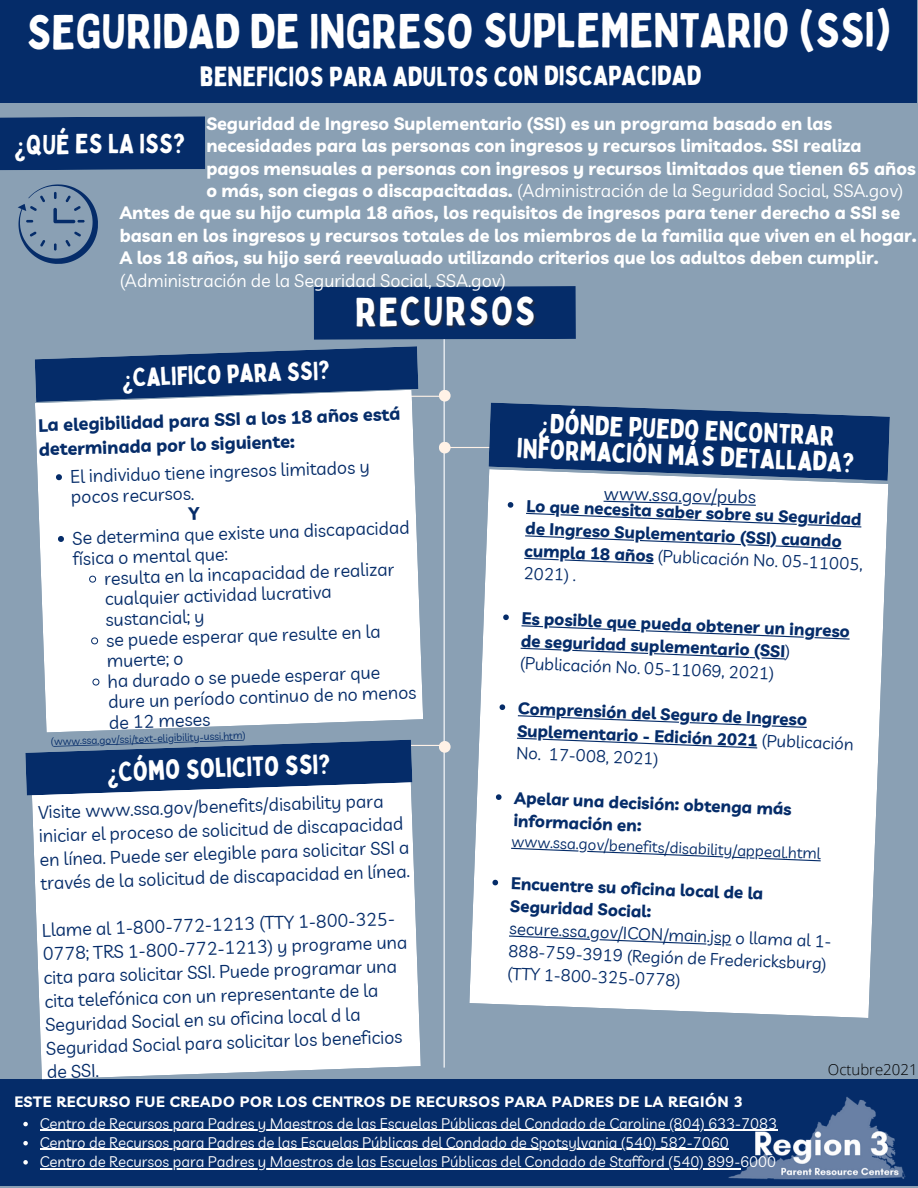
<style>
.page{position:relative;width:918px;height:1188px;background:#8aa0b4}
.page>*{position:absolute;margin:0;border:0;box-sizing:border-box;transform-origin:0 0}
.t1{font:47.85px "Bobby Jones";letter-spacing:-.005em;color:#fff}
.t2{font:39.9px "Bobby Jones";letter-spacing:.035em;color:#fff}
.t3{font:27px/26px "Bobby Jones";color:#fff;text-align:center}
.t4{font:25.5px "Bobby Jones";color:#fff}
.t5{font:18px/23.5px "Livvic";color:#052c69}
.t6{font:700 18px/22.5px "Livvic";color:#fff}
.t7{font:700 18px/23.9px "Livvic";color:#052c69}
.t8{font:700 16.95px "Livvic";color:#052c69}
.t9{font:16.95px/22.4px "Livvic";color:#052c69}
.t10{font:15.45px "Livvic";color:#052c69}
.t11{font:15px "Livvic";color:#fff}
.t12{font:700 15px "Livvic";letter-spacing:.04em;color:#fff}
.t13{font:300 15px "Open Sans";color:#000}
.t14{font:10.5px "Livvic";color:#052c69}
.s1{font-weight:400}
.s2{font-weight:700}
</style>
<div class="page">
<hr style="left:444px;top:328px;width:1px;height:740px;background:#fff">
<hr style="left:357px;top:396px;width:86px;height:1px;background:#fff2e7">
<hr style="left:301px;top:745px;width:142px;height:1px;background:#fff2e7">
<hr style="left:439px;top:447px;width:107px;height:1px;background:#fff2e7">
<div style="left:439px;top:390px;width:12px;height:12px;background:#fff2e7;border-radius:50%"></div>
<div style="left:439px;top:442px;width:12px;height:11px;background:#fff2e7;border-radius:50%"></div>
<div style="left:0;top:1079px;width:918px;height:107px;background:#052c69"></div>
<div style="left:35px;top:395px;width:388px;height:337px;background:#fff"></div>
<svg style="left:469px;top:481px;width:419px;height:537px;background:#f6f8f9"></svg>
<div style="left:32px;top:778px;width:389px;height:301px;background:#fff"></div>
<div style="left:439px;top:741px;width:12px;height:12px;background:#fff2e7;border-radius:50%"></div>
<div style="left:314px;top:286px;width:262px;height:54px;background:#052c69"></div>
<div style="left:0;top:0;width:917px;height:102px;background:#052c69"></div>
<div style="left:0;top:116px;width:205px;height:54px;background:#052c69"></div>
<svg style="left:18px;top:184px;width:80px;height:80px"></svg>
<img style="left:716px;top:1097px;width:190px;height:83px">
<svg style="left:56px;top:474px;width:6px;height:6px"></svg>
<svg style="left:58px;top:536px;width:6px;height:6px"></svg>
<svg style="left:89px;top:576px;width:7px;height:7px"></svg>
<svg style="left:91px;top:637px;width:7px;height:7px"></svg>
<svg style="left:92px;top:679px;width:7px;height:7px"></svg>
<svg style="left:23px;top:1122px;width:5px;height:4px"></svg>
<hr style="left:40px;top:1130px;width:737px;height:1px;background:#fff">
<svg style="left:23px;top:1141px;width:5px;height:4px"></svg>
<hr style="left:40px;top:1149px;width:689px;height:1px;background:#fff">
<svg style="left:23px;top:1160px;width:5px;height:5px"></svg>
<hr style="left:40px;top:1168px;width:700px;height:1px;background:#fff">
<svg style="left:35px;top:346px;width:383px;height:56px;background:#305182"></svg>
<svg style="left:25px;top:740px;width:387px;height:56px;background:#335384"></svg>
<svg style="left:489px;top:403px;width:401px;height:78px;background:#24477b"></svg>
<svg style="left:508px;top:502px;width:5px;height:6px"></svg>
<svg style="left:526px;top:513px;width:335px;height:15px;background:#edeff4"></svg>
<svg style="left:525px;top:535px;width:316px;height:14px;background:#eceff3"></svg>
<svg style="left:524px;top:558px;width:130px;height:6px"></svg>
<svg style="left:503px;top:614px;width:6px;height:6px"></svg>
<svg style="left:522px;top:625px;width:328px;height:15px;background:#edf0f4"></svg>
<svg style="left:521px;top:648px;width:264px;height:12px;background:#e9ecf2"></svg>
<svg style="left:499px;top:704px;width:6px;height:6px"></svg>
<svg style="left:518px;top:715px;width:289px;height:13px;background:#ebeef3"></svg>
<svg style="left:517px;top:738px;width:240px;height:10px;background:#e3e7ee"></svg>
<svg style="left:496px;top:794px;width:6px;height:6px"></svg>
<svg style="left:511px;top:848px;width:310px;height:13px;background:#ebeef3"></svg>
<svg style="left:492px;top:880px;width:6px;height:6px"></svg>
<svg style="left:509px;top:935px;width:222px;height:11px;background:#e7ebf1"></svg>
<svg style="left:604px;top:501px;width:152px;height:5px"></svg>
<svg style="left:188px;top:507px;width:12px;height:13px"></svg>
<p class="t1" style="left:27px;top:1px;width:866px">SEGURIDAD DE INGRESO SUPLEMENTARIO (SSI)</p>
<h3 class="t3" style="left:200px;top:63px;width:503px">BENEFICIOS PARA ADULTOS CON DISCAPACIDAD</h3>
<p class="t6" style="left:206px;top:112px;width:711px">Seguridad de Ingreso Suplementario (SSI) es un programa basado en las necesidades para las personas con ingresos y recursos limitados. SSI realiza pagos mensuales a personas con ingresos y recursos limitados que tienen 65 años o más, son ciegas o discapacitadas. <span class="s1">(Administración de la Seguridad Social, SSA.gov)</span></p>
<p class="t6" style="left:120px;top:201px;width:799px">Antes de que su hijo cumpla 18 años, los requisitos de ingresos para tener derecho a SSI se basan en los ingresos y recursos totales de los miembros de la familia que viven en el hogar.<br>A los 18 años, su hijo será reevaluado utilizando criterios que los adultos deben cumplir. <span class="s1">(Administración de la Seguridad Social, SSA.gov)</span></p>
<h1 class="t3" style="left:14px;top:130px;width:172px">¿QUÉ ES LA ISS?</h1>
<p class="t4" style="left:122px;top:362px;width:209px;rotate:-2deg">¿CALIFICO PARA SSI?</p>
<p class="t2" style="left:355px;top:286px;width:182px">RECURSOS</p>
<h2 class="t7" style="left:38px;top:413px;width:364px;rotate:-2deg">La elegibilidad para SSI a los 18 años está determinada por lo siguiente:</h2>
<h4 class="t5" style="left:70px;top:466px;width:301px;line-height:20.4px;rotate:-2deg">El individuo tiene ingresos limitados y pocos recursos.</h4>
<p class="t5" style="left:72px;top:528px;width:339px;line-height:20.4px;rotate:-2deg">Se determina que existe una discapacidad física o mental que:</p>
<h5 class="t5" style="left:104px;top:568px;width:292px;line-height:20.5px;rotate:-2deg">resulta en la incapacidad de realizar cualquier actividad lucrativa sustancial; y</h5>
<p class="t5" style="left:106px;top:630px;width:276px;line-height:20.4px;rotate:-2deg">se puede esperar que resulte en la muerte; o</p>
<p class="t5" style="left:107px;top:671px;width:310px;line-height:20.5px;rotate:-2deg">ha durado o se puede esperar que dure un período continuo de no menos de 12 meses</p>
<p class="t14" style="left:51px;top:735px;width:196px;rotate:-2deg">(www.ssa.gov/ssi/text-eligibility-ussi.htm)</p>
<p class="t3" style="left:107px;top:758px;width:225px;rotate:-2deg">¿CÓMO SOLICITO SSI?</p>
<p class="t5" style="left:38px;top:800px;width:371px;rotate:-2deg">Visite www.ssa.gov/benefits/disability para iniciar el proceso de solicitud de discapacidad en línea. Puede ser elegible para solicitar SSI a través de la solicitud de discapacidad en línea.</p>
<h3 class="t5" style="left:41px;top:918px;width:366px;rotate:-2deg">Llame al 1-800-772-1213 (TTY 1-800-325- 0778; TRS 1-800-772-1213) y programe una cita para solicitar SSI. Puede programar una cita telefónica con un representante de la Seguridad Social en su oficina local d la Seguridad Social para solicitar los beneficios de SSI.</h3>
<p class="t3" style="left:518px;top:410px;width:339px;rotate:2deg">¿DÓNDE PUEDO ENCONTRAR<br>INFORMACIÓN MÁS DETALLADA?</p>
<h4 class="t8" style="left:527px;top:496px;width:337px;rotate:2deg">Lo que necesita saber sobre su Seguridad</h4>
<p class="t5" style="left:604px;top:480px;width:154px;rotate:2deg">www.ssa.gov/pubs</p>
<p class="t8" style="left:526px;top:518px;width:318px;rotate:2deg">de Ingreso Suplementario (SSI) cuando</p>
<p class="t9" style="left:525px;top:541px;width:340px;line-height:21.5px;rotate:2deg"><span class="s2">cumpla 18 años</span> (Publicación No. 05-11005,<br>2021) .</p>
<p class="t8" style="left:522px;top:608px;width:330px;rotate:2deg">Es posible que pueda obtener un ingreso</p>
<p class="t8" style="left:521px;top:630px;width:271px;rotate:2deg">de seguridad suplementario (SSI<span class="s1">)</span></p>
<p class="t9" style="left:520px;top:652px;width:256px;rotate:2deg">(Publicación No. 05-11069, 2021)</p>
<p class="t8" style="left:519px;top:698px;width:291px;rotate:2deg">Comprensión del Seguro de Ingreso</p>
<p class="t9" style="left:518px;top:720px;width:338px;rotate:2deg"><span class="s2">Suplementario - Edición 2021</span> (Publicación<br>No. 17-008, 2021)</p>
<p class="t8" style="left:515px;top:788px;width:279px;rotate:2deg">Apelar una decisión: obtenga más</p>
<p class="t8" style="left:514px;top:810px;width:130px;rotate:2deg">información en:</p>
<p class="t10" style="left:512px;top:832px;width:311px;rotate:2deg">www.ssa.gov/benefits/disability/appeal.html</p>
<p class="t8" style="left:511px;top:873px;width:254px;rotate:2deg">Encuentre su oficina local de la</p>
<p class="t8" style="left:511px;top:895px;width:143px;rotate:2deg">Seguridad Social:</p>
<p class="t9" style="left:509px;top:918px;width:324px;rotate:2deg">secure.ssa.gov/ICON/main.jsp o llama al 1-<br>888-759-3919 (Región de Fredericksburg) (TTY 1-800-325-0778)</p>
<p class="t13" style="left:828px;top:1059px;width:91px">Octubre2021</p>
<p class="t12" style="left:14px;top:1092px;width:730px">ESTE RECURSO FUE CREADO POR LOS CENTROS DE RECURSOS PARA PADRES DE LA REGIÓN 3</p>
<h4 class="t11" style="left:40px;top:1114px;width:739px">Centro de Recursos para Padres y Maestros de las Escuelas Públicas del Condado de Caroline (804) 633-7083</h4>
<p class="t11" style="left:40px;top:1133px;width:690px">Centro de Recursos para Padres de las Escuelas Públicas del Condado de Spotsylvania (540) 582-7060</p>
<p class="t11" style="left:40px;top:1152px;width:738px">Centro de Recursos para Padres y Maestros de las Escuelas Públicas del Condado de Stafford (540) 899-6000</p>
</div>
